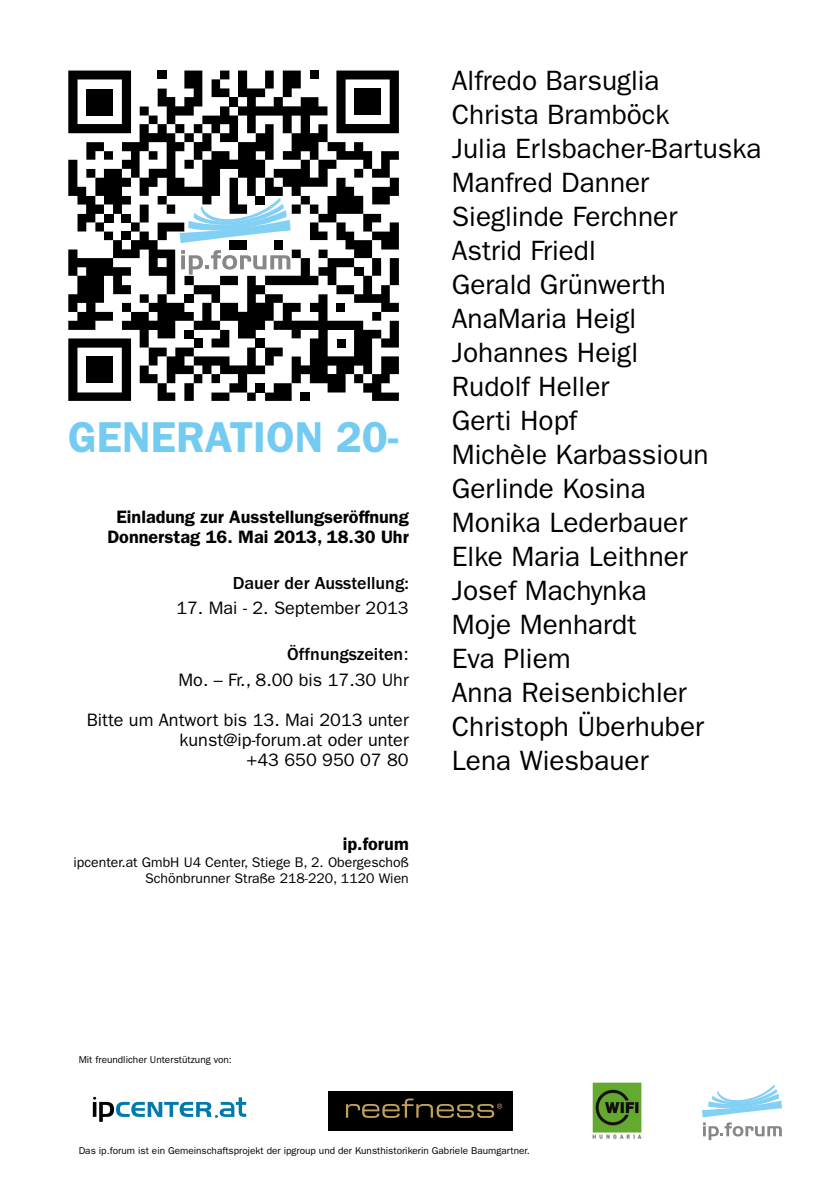
<style>
.page{position:relative;width:840px;height:1191px;background:#fff}
.page>*{position:absolute;margin:0;border:0;box-sizing:border-box;transform-origin:0 0}
.t1{font:600 43.4px "ITC Franklin Gothic Std";color:#73cbf2}
.t2{font:28px "ITC Franklin Gothic Std";color:#000}
.t3{font:18px "ITC Franklin Gothic Std";color:#000}
.t4{font:600 18px "ITC Franklin Gothic Std";color:#000}
.t5{font:500 18px "ITC Franklin Gothic Std";color:#000}
.t6{font:14px "ITC Franklin Gothic Std";color:#000}
.t7{font:10px "ITC Franklin Gothic Std";color:#000}
.s1{font-weight:400}
</style>
<div class="page">
<svg style="left:702px;top:1084px;width:79px;height:56px"></svg>
<img style="left:592px;top:1082px;width:50px;height:57px">
<div style="left:328px;top:1090px;width:184px;height:40px;background:#000"></div>
<svg style="left:346px;top:1098px;width:156px;height:19px"></svg>
<svg style="left:93px;top:1096px;width:153px;height:25px"></svg>
<svg style="left:68px;top:71px;width:330px;height:329px"></svg>
<p class="t1" style="left:68px;top:411px;width:331px">GENERATION 20-</p>
<p class="t4" style="left:116px;top:506px;width:293px">Einladung zur Ausstellungseröffnung</p>
<p class="t4" style="left:107px;top:526px;width:303px">Donnerstag 16. Mai 2013, 18.30 Uhr</p>
<p class="t5" style="left:232px;top:572px;width:177px">Dauer der Ausstellung:</p>
<p class="t3" style="left:176px;top:598px;width:234px">17. Mai - 2. September 2013</p>
<p class="t5" style="left:287px;top:644px;width:123px">Öffnungszeiten<span class="s1">:</span></p>
<p class="t3" style="left:178px;top:669px;width:232px">Mo. – Fr., 8.00 bis 17.30 Uhr</p>
<p class="t3" style="left:87px;top:709px;width:323px">Bitte um Antwort bis 13. Mai 2013 unter</p>
<p class="t3" style="left:179px;top:729px;width:230px">kunst@ip-forum.at oder unter</p>
<p class="t3" style="left:246px;top:749px;width:164px">+43 650 950 07 80</p>
<p class="t4" style="left:342px;top:833px;width:67px">ip.forum</p>
<p class="t6" style="left:73px;top:854px;width:336px">ipcenter.at GmbH U4 Center, Stiege B, 2. Obergeschoß</p>
<p class="t6" style="left:145px;top:870px;width:265px">Schönbrunner Straße 218-220, 1120 Wien</p>
<p class="t2" style="left:451px;top:64px;width:209px">Alfredo Barsuglia</p>
<p class="t2" style="left:451px;top:98px;width:219px">Christa Bramböck</p>
<p class="t2" style="left:451px;top:132px;width:311px">Julia Erlsbacher-Bartuska</p>
<p class="t2" style="left:451px;top:166px;width:199px">Manfred Danner</p>
<p class="t2" style="left:451px;top:200px;width:227px">Sieglinde Ferchner</p>
<p class="t2" style="left:451px;top:234px;width:145px">Astrid Friedl</p>
<p class="t2" style="left:451px;top:268px;width:215px">Gerald Grünwerth</p>
<p class="t2" style="left:451px;top:302px;width:186px">AnaMaria Heigl</p>
<p class="t2" style="left:451px;top:336px;width:187px">Johannes Heigl</p>
<p class="t2" style="left:451px;top:370px;width:159px">Rudolf Heller</p>
<p class="t2" style="left:451px;top:404px;width:127px">Gerti Hopf</p>
<p class="t2" style="left:451px;top:438px;width:258px">Michèle Karbassioun</p>
<p class="t2" style="left:451px;top:472px;width:195px">Gerlinde Kosina</p>
<p class="t2" style="left:451px;top:506px;width:237px">Monika Lederbauer</p>
<p class="t2" style="left:451px;top:540px;width:237px">Elke Maria Leithner</p>
<p class="t2" style="left:451px;top:574px;width:196px">Josef Machynka</p>
<p class="t2" style="left:451px;top:608px;width:186px">Moje Menhardt</p>
<p class="t2" style="left:451px;top:642px;width:120px">Eva Pliem</p>
<p class="t2" style="left:451px;top:676px;width:236px">Anna Reisenbichler</p>
<p class="t2" style="left:451px;top:710px;width:254px">Christoph Überhuber</p>
<p class="t2" style="left:451px;top:744px;width:198px">Lena Wiesbauer</p>
<p class="t7" style="left:79px;top:1054px;width:155px">Mit freundlicher Unterstützung von:</p>
<p class="t7" style="left:79px;top:1145px;width:452px">Das ip.forum ist ein Gemeinschaftsprojekt der ipgroup und der Kunsthistorikerin Gabriele Baumgartner.</p>
</div>
